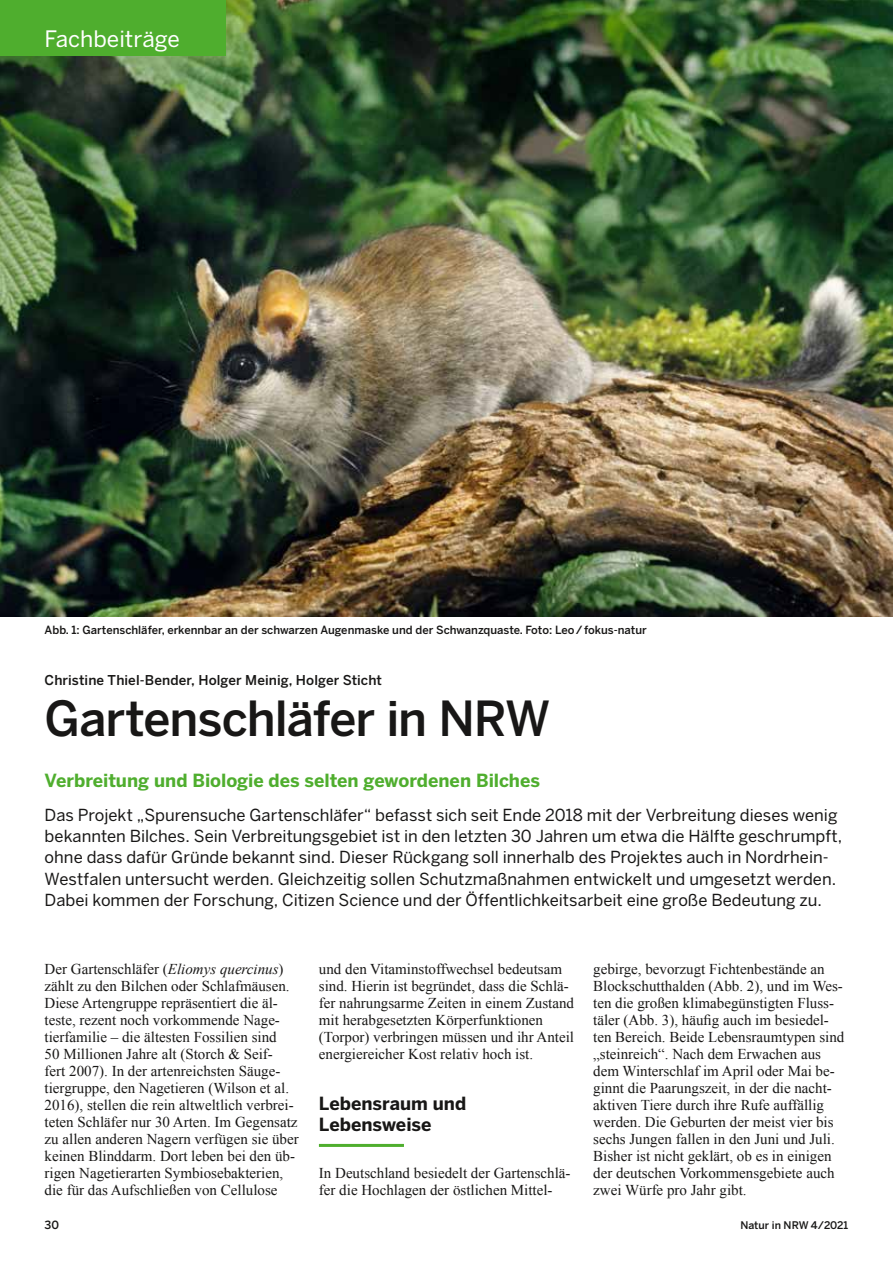
<style>
.page{position:relative;width:893px;height:1263px;background:#fff}
.page>*{position:absolute;margin:0;border:0;box-sizing:border-box;transform-origin:0 0}
.t1{font:500 48px "Benton Sans";letter-spacing:-.02em;color:#181716}
.t2{font:22.5px "Benton Sans";color:#fff}
.t3{font:700 18px "Benton Sans";letter-spacing:-.005em;color:#4fae2e}
.t4{font:700 18px/21.3px "Benton Sans";color:#181716}
.t5{font:16.5px/21.3px "Benton Sans";color:#181716}
.t6{font:15px/17px "Times New Roman";color:#181716}
.t7{font:500 13.5px "Benton Sans";letter-spacing:.005em;color:#181716}
.t8{font:500 11.25px "Benton Sans";color:#181716}
.t9{font:500 10.5px "Benton Sans";color:#181716}
.s1{font-style:italic}
</style>
<div class="page">
<hr style="left:319px;top:1144px;width:85px;height:3px;background:#4fae2e">
<img style="left:0;top:0;width:893px;height:617px">
<div style="left:0;top:0;width:225px;height:55px;background:#4fae2e"></div>
<h2 class="t2" style="left:45px;top:25px;width:137px">Fachbeiträge</h2>
<p class="t8" style="left:45px;top:623px;width:604px">Abb. 1: Gartenschläfer, erkennbar an der schwarzen Augenmaske und der Schwanzquaste. Foto: Leo/fokus-natur</p>
<p class="t7" style="left:45px;top:672px;width:339px">Christine Thiel-Bender, Holger Meinig, Holger Sticht</p>
<h1 class="t1" style="left:45px;top:690px;width:507px">Gartenschläfer in NRW</h1>
<p class="t3" style="left:45px;top:769px;width:497px">Verbreitung und Biologie des selten gewordenen Bilches</p>
<p class="t5" style="left:45px;top:804px;width:799px">Das Projekt „Spurensuche Gartenschläfer“ befasst sich seit Ende 2018 mit der Verbreitung dieses wenig bekannten Bilches. Sein Verbreitungsgebiet ist in den letzten 30 Jahren um etwa die Hälfte geschrumpft, ohne dass dafür Gründe bekannt sind. Dieser Rückgang soll innerhalb des Projektes auch in Nordrhein-Westfalen untersucht werden. Gleichzeitig sollen Schutzmaßnahmen entwickelt und umgesetzt werden.<br>Dabei kommen der Forschung, Citizen Science und der Öffentlichkeitsarbeit eine große Bedeutung zu.</p>
<p class="t6" style="left:45px;top:960px;width:256px">Der Gartenschläfer (<span class="s1">Eliomys quercinus</span>) zählt zu den Bilchen oder Schlafmäusen.<br>Diese Artengruppe repräsentiert die äl&shy;teste, rezent noch vorkommende Nage&shy;tierfamilie – die ältesten Fossilien sind<br>50 Millionen Jahre alt (Storch &amp; Seif-<br>fert 2007). In der artenreichsten Säuge&shy;tiergruppe, den Nagetieren (Wilson et al.<br>2016), stellen die rein altweltlich verbrei&shy;teten Schläfer nur 30 Arten. Im Gegensatz zu allen anderen Nagern verfügen sie über keinen Blinddarm. Dort leben bei den üb&shy;rigen Nagetierarten Symbiosebakterien, die für das Aufschließen von Cellulose</p>
<p class="t6" style="left:319px;top:960px;width:257px">und den Vitaminstoffwechsel bedeutsam sind. Hierin ist begründet, dass die Schlä&shy;fer nahrungsarme Zeiten in einem Zustand mit herabgesetzten Körperfunktionen (Torpor) verbringen müssen und ihr Anteil energiereicher Kost relativ hoch ist.</p>
<p class="t4" style="left:319px;top:1092px;width:149px">Lebensraum und<br>Lebensweise</p>
<p class="t6" style="left:319px;top:1164px;width:253px">In Deutschland besiedelt der Gartenschlä&shy;fer die Hochlagen der östlichen Mittel-</p>
<p class="t6" style="left:593px;top:960px;width:253px">gebirge, bevorzugt Fichtenbestände an Blockschutthalden (Abb. 2), und im Wes&shy;ten die großen klimabegünstigten Fluss&shy;täler (Abb. 3), häufig auch im besiedel&shy;ten Bereich. Beide Lebensraumtypen sind „steinreich“. Nach dem Erwachen aus dem Winterschlaf im April oder Mai be&shy;ginnt die Paarungszeit, in der die nacht&shy;aktiven Tiere durch ihre Rufe auffällig werden. Die Geburten der meist vier bis sechs Jungen fallen in den Juni und Juli.<br>Bisher ist nicht geklärt, ob es in einigen der deutschen Vorkommensgebiete auch zwei Würfe pro Jahr gibt.</p>
<p class="t8" style="left:45px;top:1218px;width:16px">30</p>
<p class="t9" style="left:740px;top:1219px;width:109px">Natur in NRW 4/2021</p>
</div>
